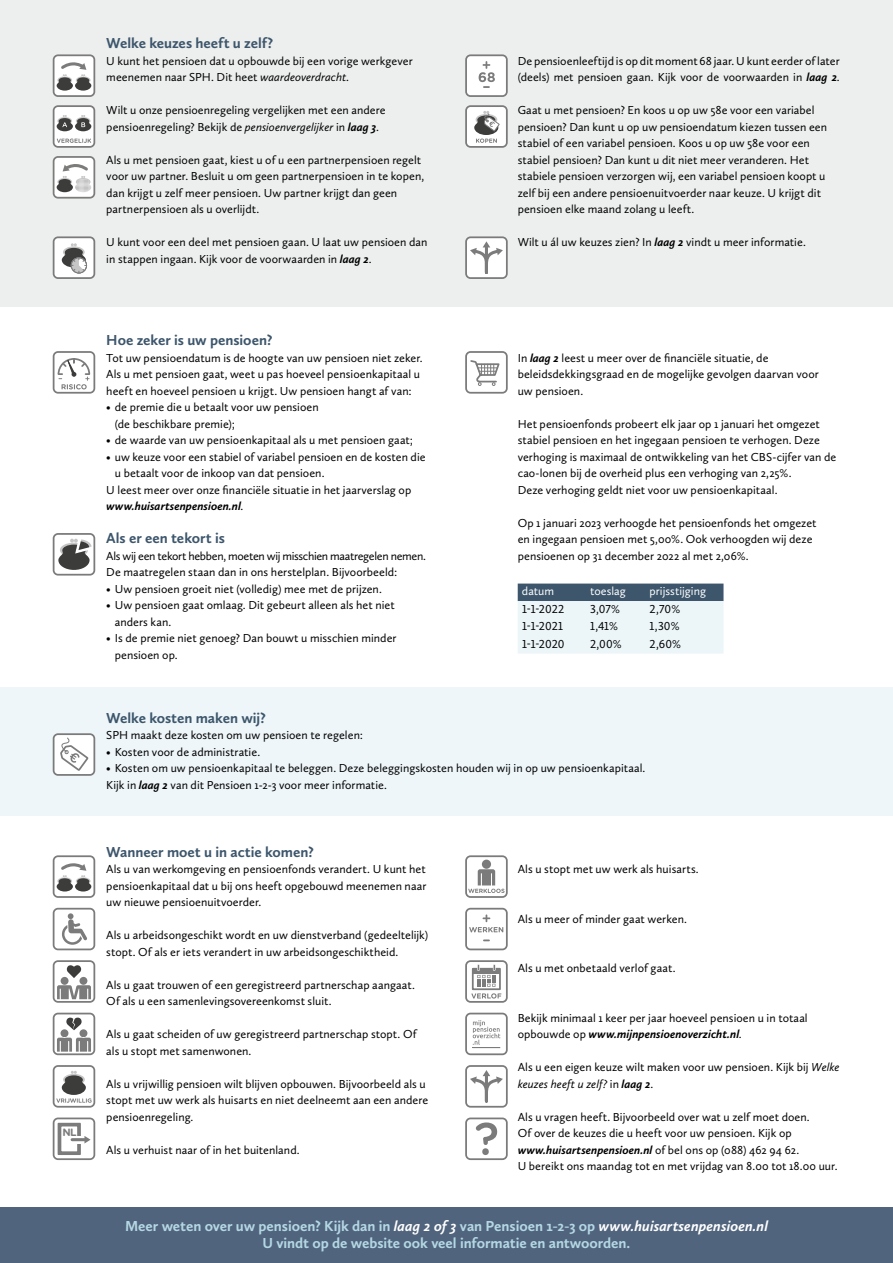
<style>
.page{position:relative;width:893px;height:1263px;background:#fff}
.page>*{position:absolute;margin:0;border:0;box-sizing:border-box;transform-origin:0 0}
.t1{font:700 15px/16.5px "Calluna Sans";letter-spacing:-.005em;color:#b4d8e3;text-align:center}
.t2{font:700 15px "Calluna Sans";letter-spacing:-.005em;color:#3d566c}
.t3{font:12px/16.5px "Calluna Sans";letter-spacing:.005em;color:#000}
.t4{font:12px/16.5px "Calluna Sans";letter-spacing:-.02em;color:#000}
.t5{font:italic 700 12px "Calluna Sans";letter-spacing:.005em;color:#000}
.t6{font:12px "Calluna Sans";color:#fff}
.t7{font:700 10.65px "Gotham Rounded";color:#7c7b7b}
.s1{font-style:italic}
.s2{font-weight:700;font-style:italic}
.s3{font-weight:400;font-style:normal}
.s4{font-style:italic;color:#fff}
</style>
<div class="page">
<svg style="left:518px;top:584px;width:205px;height:70px;background:#c1ced6"></svg>
<svg style="left:53px;top:351px;width:42px;height:43px"></svg>
<svg style="left:465px;top:351px;width:43px;height:43px"></svg>
<svg style="left:53px;top:533px;width:42px;height:42px"></svg>
<div style="left:0;top:0;width:893px;height:306px;background:#edeeee"></div>
<svg style="left:53px;top:54px;width:42px;height:43px;background:#c0c0c0"></svg>
<svg style="left:53px;top:855px;width:42px;height:43px"></svg>
<svg style="left:465px;top:855px;width:43px;height:43px"></svg>
<svg style="left:465px;top:908px;width:43px;height:42px"></svg>
<svg style="left:465px;top:960px;width:43px;height:43px"></svg>
<svg style="left:465px;top:1013px;width:43px;height:42px"></svg>
<svg style="left:465px;top:1065px;width:43px;height:42px"></svg>
<svg style="left:465px;top:1117px;width:43px;height:43px"></svg>
<svg style="left:53px;top:908px;width:42px;height:42px"></svg>
<svg style="left:53px;top:960px;width:42px;height:43px"></svg>
<svg style="left:53px;top:1013px;width:42px;height:42px"></svg>
<svg style="left:53px;top:1065px;width:42px;height:42px"></svg>
<svg style="left:53px;top:1117px;width:42px;height:43px"></svg>
<hr style="left:72px;top:1138px;width:15px;height:3px;background:#7c7b7b">
<svg style="left:465px;top:54px;width:43px;height:43px;background:#e1e1e1"></svg>
<svg style="left:53px;top:105px;width:42px;height:43px;background:#c4c3c3"></svg>
<svg style="left:53px;top:156px;width:42px;height:43px;background:#cececd"></svg>
<svg style="left:53px;top:236px;width:42px;height:43px;background:#c7c7c7"></svg>
<svg style="left:465px;top:236px;width:43px;height:43px;background:#dbdada"></svg>
<svg style="left:465px;top:105px;width:43px;height:43px;background:#c8c8c8"></svg>
<div style="left:0;top:688px;width:893px;height:128px;background:#eef6f9"></div>
<svg style="left:53px;top:733px;width:42px;height:43px;background:#ddd"></svg>
<div style="left:0;top:1208px;width:893px;height:55px;background:#51647d"></div>
<p class="t7" style="left:62px;top:1124px;width:16px">NL</p>
<p class="t2" style="left:106px;top:34px;width:169px">Welke keuzes heeft u zelf?</p>
<p class="t3" style="left:106px;top:52px;width:308px">U kunt het pensioen dat u opbouwde bij een vorige werkgever meenemen naar SPH. Dit heet <span class="s1">waardeoverdracht</span>.</p>
<p class="t3" style="left:106px;top:102px;width:281px">Wilt u onze pensioenregeling vergelijken met een andere pensioenregeling? Bekijk de <span class="s1">pensioenvergelijker</span> in <span class="s2">laag 3</span>.</p>
<p class="t3" style="left:106px;top:151px;width:319px">Als u met pensioen gaat, kiest u of u een partnerpensioen regelt voor uw partner. Besluit u om geen partnerpensioen in te kopen, dan krijgt u zelf meer pensioen. Uw partner krijgt dan geen partnerpensioen als u overlijdt.</p>
<p class="t3" style="left:106px;top:234px;width:323px">U kunt voor een deel met pensioen gaan. U laat uw pensioen dan in stappen ingaan. Kijk voor de voorwaarden in <span class="s2">laag 2</span>.</p>
<p class="t2" style="left:106px;top:331px;width:168px">Hoe zeker is uw pensioen?</p>
<p class="t3" style="left:106px;top:349px;width:318px">Tot uw pensioendatum is de hoogte van uw pensioen niet zeker.<br>Als u met pensioen gaat, weet u pas hoeveel pensioenkapitaal u heeft en hoeveel pensioen u krijgt. Uw pensioen hangt af van:</p>
<p class="t3" style="left:115px;top:399px;width:205px;text-indent:-9px">• de premie die u betaalt voor uw pensioen (de beschikbare premie);</p>
<p class="t3" style="left:106px;top:432px;width:308px">• de waarde van uw pensioenkapitaal als u met pensioen gaat;</p>
<p class="t3" style="left:106px;top:448px;width:321px">• uw keuze voor een stabiel of variabel pensioen en de kosten die</p>
<p class="t3" style="left:115px;top:465px;width:211px">u betaalt voor de inkoop van dat pensioen.</p>
<p class="t3" style="left:106px;top:481px;width:307px">U leest meer over onze financiële situatie in het jaarverslag op</p>
<p class="t5" style="left:106px;top:499px;width:139px">www.huisartsenpensioen.nl<span class="s3">.</span></p>
<p class="t2" style="left:106px;top:529px;width:120px">Als er een tekort is</p>
<p class="t4" style="left:106px;top:547px;width:321px">Als wij een tekort hebben, moeten wij misschien maatregelen nemen.<br>De maatregelen staan dan in ons herstelplan. Bijvoorbeeld:</p>
<p class="t3" style="left:106px;top:580px;width:277px">• Uw pensioen groeit niet (volledig) mee met de prijzen.</p>
<p class="t3" style="left:115px;top:597px;width:281px;text-indent:-9px">• Uw pensioen gaat omlaag. Dit gebeurt alleen als het niet anders kan.</p>
<p class="t3" style="left:115px;top:630px;width:283px;text-indent:-9px">• Is de premie niet genoeg? Dan bouwt u misschien minder pensioen op.</p>
<p class="t3" style="left:518px;top:52px;width:324px">De pensioenleeftijd is op dit moment 68 jaar. U kunt eerder of later (deels) met pensioen gaan. Kijk voor de voorwaarden in <span class="s2">laag 2</span>.</p>
<p class="t3" style="left:518px;top:102px;width:311px">Gaat u met pensioen? En koos u op uw 58e voor een variabel pensioen? Dan kunt u op uw pensioendatum kiezen tussen een stabiel of een variabel pensioen. Koos u op uw 58e voor een stabiel pensioen? Dan kunt u dit niet meer veranderen. Het stabiele pensioen verzorgen wij, een variabel pensioen koopt u zelf bij een andere pensioenuitvoerder naar keuze. U krijgt dit pensioen elke maand zolang u leeft.</p>
<p class="t3" style="left:518px;top:234px;width:290px">Wilt u ál uw keuzes zien? In <span class="s2">laag 2</span> vindt u meer informatie.</p>
<p class="t3" style="left:518px;top:349px;width:303px">In <span class="s2">laag 2</span> leest u meer over de financiële situatie, de beleidsdekkingsgraad en de mogelijke gevolgen daarvan voor uw pensioen.</p>
<p class="t3" style="left:518px;top:415px;width:320px">Het pensioenfonds probeert elk jaar op 1 januari het omgezet stabiel pensioen en het ingegaan pensioen te verhogen. Deze verhoging is maximaal de ontwikkeling van het CBS-cijfer van de cao-lonen bij de overheid plus een verhoging van 2,25%.<br>Deze verhoging geldt niet voor uw pensioenkapitaal.</p>
<p class="t3" style="left:518px;top:514px;width:300px">Op 1 januari 2023 verhoogde het pensioenfonds het omgezet en ingegaan pensioen met 5,00%. Ook verhoogden wij deze pensioenen op 31 december 2022 al met 2,06%.</p>
<p class="t6" style="left:522px;top:584px;width:34px">datum</p>
<p class="t6" style="left:590px;top:584px;width:37px">toeslag</p>
<p class="t6" style="left:649px;top:584px;width:58px">prijsstijging</p>
<p class="t3" style="left:522px;top:600px;width:44px">1-1-2022</p>
<p class="t3" style="left:590px;top:600px;width:31px">3,07%</p>
<p class="t3" style="left:650px;top:600px;width:32px">2,70%</p>
<p class="t3" style="left:522px;top:618px;width:43px">1-1-2021</p>
<p class="t3" style="left:590px;top:618px;width:29px">1,41%</p>
<p class="t3" style="left:650px;top:618px;width:31px">1,30%</p>
<p class="t3" style="left:522px;top:635px;width:44px">1-1-2020</p>
<p class="t3" style="left:590px;top:635px;width:33px">2,00%</p>
<p class="t3" style="left:650px;top:635px;width:33px">2,60%</p>
<p class="t2" style="left:106px;top:708px;width:161px">Welke kosten maken wij?</p>
<p class="t3" style="left:106px;top:727px;width:258px">SPH maakt deze kosten om uw pensioen te regelen:</p>
<p class="t3" style="left:106px;top:743px;width:155px">• Kosten voor de administratie.</p>
<p class="t3" style="left:106px;top:760px;width:541px">• Kosten om uw pensioenkapitaal te beleggen. Deze beleggingskosten houden wij in op uw pensioenkapitaal.<br>Kijk in <span class="s2">laag 2</span> van dit Pensioen 1-2-3 voor meer informatie.</p>
<p class="t2" style="left:106px;top:842px;width:209px">Wanneer moet u in actie komen?</p>
<p class="t3" style="left:106px;top:861px;width:322px;text-align:justify">Als u van werkomgeving en pensioenfonds verandert. U kunt het pensioenkapitaal dat u bij ons heeft opgebouwd meenemen naar uw nieuwe pensioenuitvoerder.</p>
<p class="t3" style="left:106px;top:927px;width:324px">Als u arbeidsongeschikt wordt en uw dienstverband (gedeeltelijk) stopt. Of als er iets verandert in uw arbeidsongeschiktheid.</p>
<p class="t3" style="left:106px;top:976px;width:310px">Als u gaat trouwen of een geregistreerd partnerschap aangaat.<br>Of als u een samenlevingsovereenkomst sluit.</p>
<p class="t3" style="left:106px;top:1026px;width:312px">Als u gaat scheiden of uw geregistreerd partnerschap stopt. Of als u stopt met samenwonen.</p>
<p class="t3" style="left:106px;top:1075px;width:323px">Als u vrijwillig pensioen wilt blijven opbouwen. Bijvoorbeeld als u stopt met uw werk als huisarts en niet deelneemt aan een andere pensioenregeling.</p>
<p class="t3" style="left:106px;top:1141px;width:195px">Als u verhuist naar of in het buitenland.</p>
<p class="t3" style="left:518px;top:861px;width:183px">Als u stopt met uw werk als huisarts.</p>
<p class="t3" style="left:518px;top:910px;width:171px">Als u meer of minder gaat werken.</p>
<p class="t3" style="left:518px;top:960px;width:159px">Als u met onbetaald verlof gaat.</p>
<p class="t3" style="left:518px;top:1009px;width:291px">Bekijk minimaal 1 keer per jaar hoeveel pensioen u in totaal opbouwde op <span class="s2">www.mijnpensioenoverzicht.nl</span>.</p>
<p class="t3" style="left:518px;top:1059px;width:323px">Als u een eigen keuze wilt maken voor uw pensioen. Kijk bij <span class="s1">Welke keuzes heeft u zelf?</span> in <span class="s2">laag 2</span>.</p>
<p class="t3" style="left:518px;top:1108px;width:321px">Als u vragen heeft. Bijvoorbeeld over wat u zelf moet doen.<br>Of over de keuzes die u heeft voor uw pensioen. Kijk op <span class="s2">www.huisartsenpensioen.nl</span> of bel ons op (088) 462 94 62.<br>U bereikt ons maandag tot en met vrijdag van 8.00 tot 18.00 uur.</p>
<p class="t1" style="left:125px;top:1218px;width:644px">Meer weten over uw pensioen? Kijk dan in <span class="s4">laag 2 of 3</span> van Pensioen 1-2-3 op <span class="s4">www.huisartsenpensioen.nl<br></span>U vindt op de website ook veel informatie en antwoorden.</p>
</div>
